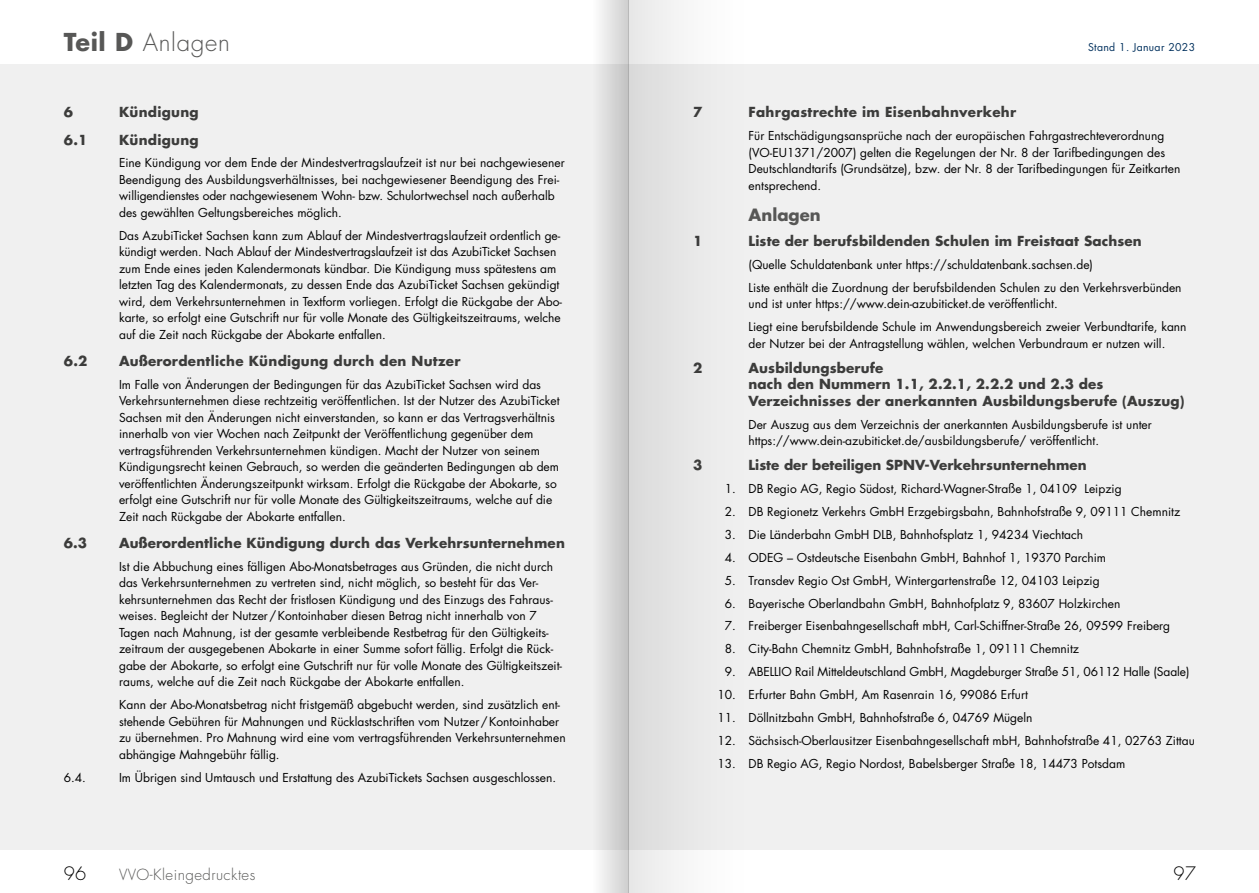
<style>
.page{position:relative;width:1259px;height:893px;background:#fff}
.page>*{position:absolute;margin:0;border:0;box-sizing:border-box;transform-origin:0 0}
.t1{font:300 24px "Futura Std";letter-spacing:.03em;color:#575756}
.t2{font:300 18px "Futura Std";color:#000}
.t3{font:700 16.5px "Futura Std";color:#575756}
.t4{font:300 15px "Futura Std";letter-spacing:.03em;color:#575756}
.t5{font:700 13.5px/16.5px "Futura Std";letter-spacing:.01em;color:#3c3c3b}
.t6{font:12px/16.5px "Futura Std";color:#000}
.t7{font:10.5px "Futura Std";letter-spacing:.03em;color:#00305d}
.s1{font-weight:700}
</style>
<div class="page">
<div style="left:629px;top:64px;width:630px;height:786px;background:#f0f0f0"></div>
<div style="left:0;top:64px;width:629px;height:786px;background:#f0f0f0"></div>
<svg style="left:628px;top:0;width:51px;height:893px;fill:#e0e0e0"></svg>
<svg style="left:600px;top:0;width:28px;height:893px"></svg>
<h1 class="t1" style="left:64px;top:28px;width:168px"><span class="s1">Teil D</span> Anlagen</h1>
<p class="t7" style="left:1088px;top:40px;width:109px">Stand 1. Januar 2023</p>
<p class="t5" style="left:64px;top:104px;width:11px">6</p>
<p class="t5" style="left:119px;top:104px;width:81px">Kündigung</p>
<p class="t5" style="left:64px;top:131px;width:25px">6.1</p>
<p class="t5" style="left:119px;top:131px;width:81px">Kündigung</p>
<p class="t6" style="left:119px;top:155px;width:447px">Eine Kündigung vor dem Ende der Mindestvertragslaufzeit ist nur bei nachgewiesener Beendigung des Ausbildungsverhältnisses, bei nachgewiesener Beendigung des Frei&shy;willigendienstes oder nachgewiesenem Wohn- bzw. Schulortwechsel nach außerhalb des gewählten Geltungsbereiches möglich.</p>
<p class="t6" style="left:119px;top:227px;width:444px">Das AzubiTicket Sachsen kann zum Ablauf der Mindestvertragslaufzeit ordentlich ge&shy;kündigt werden. Nach Ablauf der Mindestvertragslaufzeit ist das AzubiTicket Sachsen zum Ende eines jeden Kalendermonats kündbar. Die Kündigung muss spätestens am letzten Tag des Kalendermonats, zu dessen Ende das AzubiTicket Sachsen gekündigt wird, dem Verkehrsunternehmen in Textform vorliegen. Erfolgt die Rückgabe der Abo&shy;karte, so erfolgt eine Gutschrift nur für volle Monate des Gültigkeitszeitraums, welche auf die Zeit nach Rückgabe der Abokarte entfallen.</p>
<p class="t5" style="left:64px;top:352px;width:25px">6.2</p>
<p class="t5" style="left:119px;top:352px;width:343px">Außerordentliche Kündigung durch den Nutzer</p>
<p class="t6" style="left:119px;top:376px;width:442px">Im Falle von Änderungen der Bedingungen für das AzubiTicket Sachsen wird das Verkehrsunternehmen diese rechtzeitig veröffentlichen. Ist der Nutzer des AzubiTicket Sachsen mit den Änderungen nicht einverstanden, so kann er das Vertragsverhältnis innerhalb von vier Wochen nach Zeitpunkt der Veröffentlichung gegenüber dem vertragsführenden Verkehrsunternehmen kündigen. Macht der Nutzer von seinem Kündigungsrecht keinen Gebrauch, so werden die geänderten Bedingungen ab dem veröffentlichten Änderungszeitpunkt wirksam. Erfolgt die Rückgabe der Abokarte, so erfolgt eine Gutschrift nur für volle Monate des Gültigkeitszeitraums, welche auf die Zeit nach Rückgabe der Abokarte entfallen.</p>
<p class="t5" style="left:64px;top:534px;width:25px">6.3</p>
<p class="t5" style="left:119px;top:534px;width:447px">Außerordentliche Kündigung durch das Verkehrsunternehmen</p>
<p class="t6" style="left:119px;top:558px;width:444px">Ist die Abbuchung eines fälligen Abo-Monatsbetrages aus Gründen, die nicht durch das Verkehrsunternehmen zu vertreten sind, nicht möglich, so besteht für das Ver&shy;kehrsunternehmen das Recht der fristlosen Kündigung und des Einzugs des Fahraus&shy;weises. Begleicht der Nutzer/Kontoinhaber diesen Betrag nicht innerhalb von 7<br>Tagen nach Mahnung, ist der gesamte verbleibende Restbetrag für den Gültigkeits&shy;zeitraum der ausgegebenen Abokarte in einer Summe sofort fällig. Erfolgt die Rück&shy;gabe der Abokarte, so erfolgt eine Gutschrift nur für volle Monate des Gültigkeitszeit&shy;raums, welche auf die Zeit nach Rückgabe der Abokarte entfallen.</p>
<p class="t6" style="left:119px;top:697px;width:448px">Kann der Abo-Monatsbetrag nicht fristgemäß abgebucht werden, sind zusätzlich ent&shy;stehende Gebühren für Mahnungen und Rücklastschriften vom Nutzer/Kontoinhaber zu übernehmen. Pro Mahnung wird eine vom vertragsführenden Verkehrsunternehmen abhängige Mahngebühr fällig.</p>
<p class="t6" style="left:64px;top:769px;width:24px">6.4.</p>
<p class="t6" style="left:119px;top:769px;width:438px">Im Übrigen sind Umtausch und Erstattung des AzubiTickets Sachsen ausgeschlossen.</p>
<p class="t5" style="left:693px;top:104px;width:11px">7</p>
<p class="t5" style="left:748px;top:104px;width:269px">Fahrgastrechte im Eisenbahnverkehr</p>
<p class="t6" style="left:748px;top:128px;width:433px">Für Entschädigungsansprüche nach der europäischen Fahrgastrechteverordnung (VO-EU1371/2007) gelten die Regelungen der Nr. 8 der Tarifbedingungen des Deutschlandtarifs (Grundsätze), bzw. der Nr. 8 der Tarifbedingungen für Zeitkarten entsprechend.</p>
<h3 class="t3" style="left:748px;top:204px;width:74px">Anlagen</h3>
<p class="t5" style="left:693px;top:233px;width:11px">1</p>
<p class="t5" style="left:748px;top:233px;width:395px">Liste der berufsbildenden Schulen im Freistaat Sachsen</p>
<p class="t6" style="left:748px;top:253px;width:434px;line-height:22.8px">(Quelle Schuldatenbank unter https://schuldatenbank.sachsen.de)<br>Liste enthält die Zuordnung der berufsbildenden Schulen zu den Verkehrsverbünden</p>
<p class="t6" style="left:748px;top:293px;width:439px;line-height:23px">und ist unter https://www.dein-azubiticket.de veröffentlicht.<br>Liegt eine berufsbildende Schule im Anwendungsbereich zweier Verbundtarife, kann</p>
<p class="t6" style="left:748px;top:335px;width:418px">der Nutzer bei der Antragstellung wählen, welchen Verbundraum er nutzen will.</p>
<p class="t5" style="left:693px;top:359px;width:11px">2</p>
<p class="t5" style="left:748px;top:359px;width:437px">Ausbildungsberufe<br>nach den Nummern 1.1, 2.2.1, 2.2.2 und 2.3 des<br>Verzeichnisses der anerkannten Ausbildungsberufe (Auszug)</p>
<p class="t6" style="left:748px;top:416px;width:405px">Der Auszug aus dem Verzeichnis der anerkannten Ausbildungsberufe ist unter https://www.dein-azubiticket.de/ausbildungsberufe/ veröffentlicht.</p>
<p class="t5" style="left:693px;top:457px;width:11px">3</p>
<p class="t5" style="left:748px;top:457px;width:339px">Liste der beteiligen SPNV-Verkehrsunternehmen</p>
<p class="t6" style="left:724px;top:481px;width:398px">1. DB Regio AG, Regio Südost, Richard-Wagner-Straße 1, 04109 Leipzig</p>
<p class="t6" style="left:724px;top:503px;width:457px">2. DB Regionetz Verkehrs GmbH Erzgebirgsbahn, Bahnhofstraße 9, 09111 Chemnitz</p>
<p class="t6" style="left:724px;top:526px;width:360px">3. Die Länderbahn GmbH DLB, Bahnhofsplatz 1, 94234 Viechtach</p>
<p class="t6" style="left:724px;top:549px;width:383px">4. ODEG – Ostdeutsche Eisenbahn GmbH, Bahnhof 1, 19370 Parchim</p>
<p class="t6" style="left:724px;top:572px;width:376px">5. Transdev Regio Ost GmbH, Wintergartenstraße 12, 04103 Leipzig</p>
<p class="t6" style="left:724px;top:595px;width:397px">6. Bayerische Oberlandbahn GmbH, Bahnhofplatz 9, 83607 Holzkirchen</p>
<p class="t6" style="left:724px;top:618px;width:447px">7. Freiberger Eisenbahngesellschaft mbH, Carl-Schiffner-Straße 26, 09599 Freiberg</p>
<p class="t6" style="left:724px;top:641px;width:356px">8. City-Bahn Chemnitz GmbH, Bahnhofstraße 1, 09111 Chemnitz</p>
<p class="t6" style="left:725px;top:664px;width:466px">9. ABELLIO Rail Mitteldeutschland GmbH, Magdeburger Straße 51, 06112 Halle (Saale)</p>
<p class="t6" style="left:717px;top:686px;width:312px">10. Erfurter Bahn GmbH, Am Rasenrain 16, 99086 Erfurt</p>
<p class="t6" style="left:717px;top:709px;width:317px">11. Döllnitzbahn GmbH, Bahnhofstraße 6, 04769 Mügeln</p>
<p class="t6" style="left:717px;top:732px;width:479px">12. Sächsisch-Oberlausitzer Eisenbahngesellschaft mbH, Bahnhofstraße 41, 02763 Zittau</p>
<p class="t6" style="left:717px;top:755px;width:409px">13. DB Regio AG, Regio Nordost, Babelsberger Straße 18, 14473 Potsdam</p>
<h2 class="t2" style="left:64px;top:863px;width:24px">96</h2>
<p class="t4" style="left:119px;top:866px;width:138px">VVO-Kleingedrucktes</p>
<h2 class="t2" style="left:1173px;top:863px;width:24px">97</h2>
</div>
